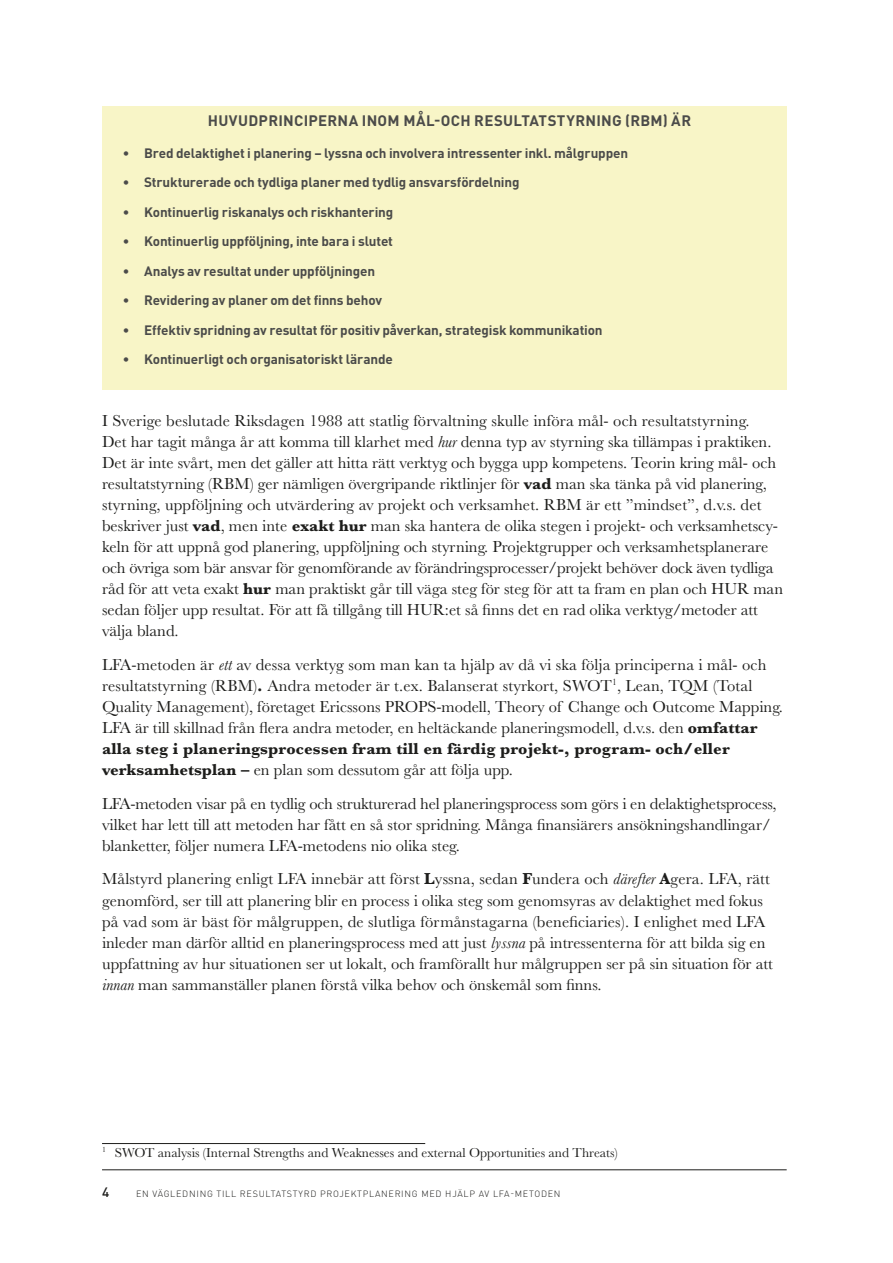
<style>
.page{position:relative;width:893px;height:1263px;background:#fff}
.page>*{position:absolute;margin:0;border:0;box-sizing:border-box;transform-origin:0 0}
.t1{font:16.5px/21px "Baskerville MT Std";color:#1d1d1b}
.t2{font:700 15px "DIN Pro";letter-spacing:.02em;color:#4b4b4a}
.t3{font:700 13.5px "DIN Pro";letter-spacing:-.015em;color:#4b4b4a}
.t4{font:13.5px "Baskerville MT Std";color:#1d1d1b}
.t5{font:500 13.5px "DIN Pro";color:#1d1d1b}
.t6{font:300 9px "DIN Pro";letter-spacing:.08em;color:#1d1d1b}
.s1{font-style:italic}
.s2{font-weight:700}
</style>
<div class="page">
<hr style="left:102px;top:1169px;width:685px;height:1px;background:#1d1d1b">
<div style="left:102px;top:106px;width:685px;height:284px;background:#f8f5c7"></div>
<hr style="left:102px;top:1143px;width:323px;height:1px;background:#1d1d1b">
<p class="t2" style="left:208px;top:111px;width:485px">HUVUDPRINCIPERNA INOM MÅL-OCH RESULTATSTYRNING (RBM) ÄR</p>
<p class="t3" style="left:123px;top:144px;width:507px">• Bred delaktighet i planering – lyssna och involvera intressenter inkl. målgruppen</p>
<p class="t3" style="left:123px;top:173px;width:398px">• Strukturerade och tydliga planer med tydlig ansvarsfördelning</p>
<p class="t3" style="left:123px;top:203px;width:272px">• Kontinuerlig riskanalys och riskhantering</p>
<p class="t3" style="left:123px;top:232px;width:272px">• Kontinuerlig uppföljning, inte bara i slutet</p>
<p class="t3" style="left:123px;top:262px;width:254px">• Analys av resultat under uppföljningen</p>
<p class="t3" style="left:123px;top:291px;width:261px">• Revidering av planer om det finns behov</p>
<p class="t3" style="left:123px;top:321px;width:481px">• Effektiv spridning av resultat för positiv påverkan, strategisk kommunikation</p>
<p class="t3" style="left:123px;top:350px;width:271px">• Kontinuerligt och organisatoriskt lärande</p>
<p class="t1" style="left:102px;top:410px;width:683px">I Sverige beslutade Riksdagen 1988 att statlig förvaltning skulle införa mål- och resultatstyrning.<br>Det har tagit många år att komma till klarhet med <span class="s1">hur</span> denna typ av styrning ska tillämpas i praktiken.<br>Det är inte svårt, men det gäller att hitta rätt verktyg och bygga upp kompetens. Teorin kring mål- och resultatstyrning (RBM) ger nämligen övergripande riktlinjer för <span class="s2">vad</span> man ska tänka på vid planering, styrning, uppföljning och utvärdering av projekt och verksamhet. RBM är ett ”mindset”, d.v.s. det beskriver just <span class="s2">vad</span>, men inte <span class="s2">exakt hur</span> man ska hantera de olika stegen i projekt- och verksamhetscy&shy;keln för att uppnå god planering, uppföljning och styrning. Projektgrupper och verksamhetsplanerare och övriga som bär ansvar för genomförande av förändringsprocesser/projekt behöver dock även tydliga råd för att veta exakt <span class="s2">hur</span> man praktiskt går till väga steg för steg för att ta fram en plan och HUR man sedan följer upp resultat. För att få tillgång till HUR:et så finns det en rad olika verktyg/metoder att välja bland.</p>
<p class="t1" style="left:102px;top:654px;width:682px">LFA-metoden är <span class="s1">ett</span> av dessa verktyg som man kan ta hjälp av då vi ska följa principerna i mål- och resultatstyrning (RBM)<span class="s2">.</span> Andra metoder är t.ex. Balanserat styrkort, SWOT<sup>1</sup>, Lean, TQM (Total Quality Management), företaget Ericssons PROPS-modell, Theory of Change och Outcome Mapping.<br>LFA är till skillnad från flera andra metoder, en heltäckande planeringsmodell, d.v.s. den <span class="s2">omfattar alla steg i planeringsprocessen fram till en färdig projekt-, program- och/eller verksamhetsplan –</span> en plan som dessutom går att följa upp.</p>
<p class="t1" style="left:102px;top:793px;width:676px">LFA-metoden visar på en tydlig och strukturerad hel planeringsprocess som görs i en delaktighetsprocess, vilket har lett till att metoden har fått en så stor spridning. Många finansiärers ansökningshandlingar/ blanketter, följer numera LFA-metodens nio olika steg.</p>
<p class="t1" style="left:102px;top:869px;width:672px">Målstyrd planering enligt LFA innebär att först <span class="s2">L</span>yssna, sedan <span class="s2">F</span>undera och <span class="s1">därefter</span> <span class="s2">A</span>gera. LFA, rätt genomförd, ser till att planering blir en process i olika steg som genomsyras av delaktighet med fokus på vad som är bäst för målgruppen, de slutliga förmånstagarna (beneficiaries). I enlighet med LFA inleder man därför alltid en planeringsprocess med att just <span class="s1">lyssna</span> på intressenterna för att bilda sig en uppfattning av hur situationen ser ut lokalt, och framförallt hur målgruppen ser på sin situation för att <span class="s1">innan</span> man sammanställer planen förstå vilka behov och önskemål som finns.</p>
<p class="t4" style="left:102px;top:1144px;width:517px"><sup>1</sup> SWOT analysis (Internal Strengths and Weaknesses and external Opportunities and Threats)</p>
<p class="t5" style="left:102px;top:1183px;width:9px">4</p>
<p class="t6" style="left:136px;top:1187px;width:426px">EN VÄGLEDNING TILL RESULTATSTYRD PROJEKTPLANERING MED HJÄLP AV LFA-METODEN</p>
</div>
